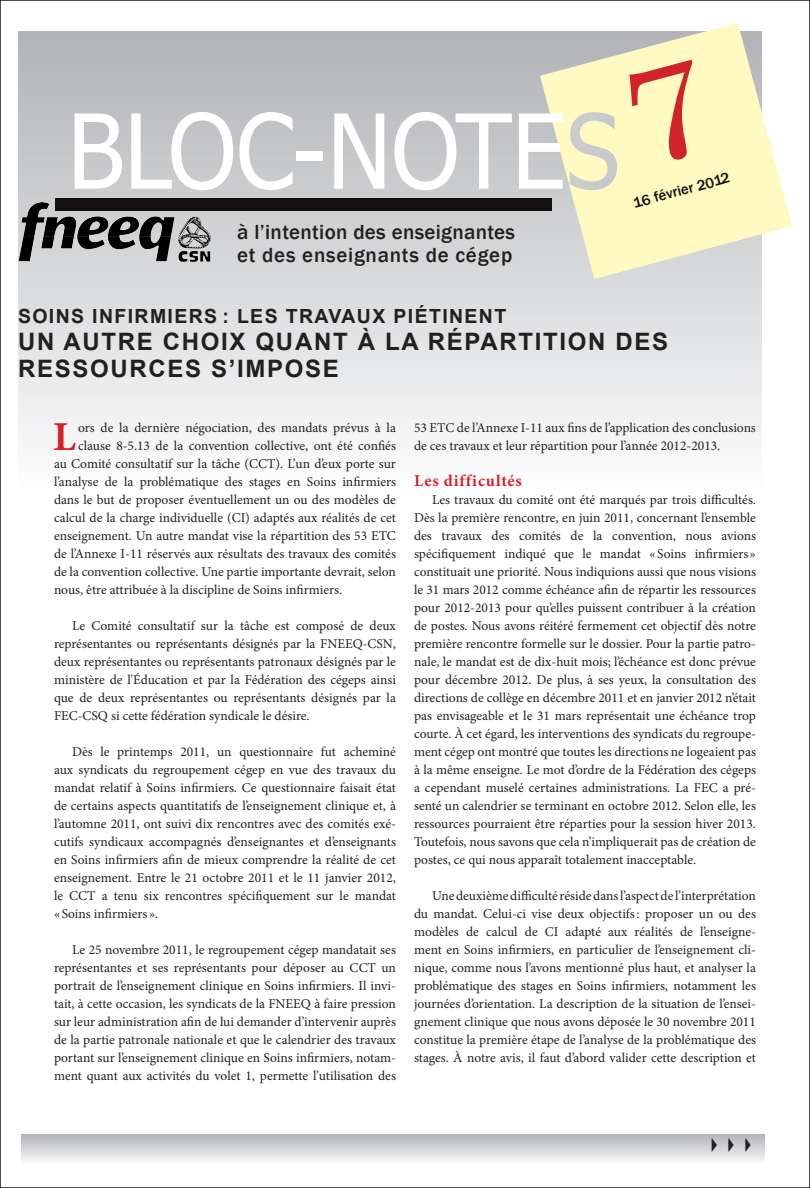
<style>
.page{position:relative;width:810px;height:1188px;background:#fff}
.page>*{position:absolute;margin:0;border:0;box-sizing:border-box;transform-origin:0 0}
.t1{font:103.5px "Tahoma";color:#fff;scale:.93 1}
.t2{font:700 41.25px "Minion Pro";color:#d1232a}
.t3{font:700 24px/27px "Arial";letter-spacing:.07em;color:#231f20}
.Paragraphe_1{font:22.5px "Webdings";color:#231f20;scale:.75 1}
.t4{font:500 21px/22.5px "Franklin Gothic";letter-spacing:.015em;color:#231f20}
.t5{font:700 19.5px "Arial";letter-spacing:.07em;color:#231f20}
.Sous-titre_1{font:700 16.5px "Minion Pro";letter-spacing:.055em;color:#d1232a}
.t6{font:500 15px "Franklin Gothic";color:#140f11}
.t7{font:13.5px/18px "Minion Pro";color:#231f20;text-align:justify}
</style>
<div class="page">
<div style="left:21px;top:1134px;width:744px;height:30px;background:linear-gradient(to bottom,#b2b3b6,#f7f8f8)"></div>
<div style="left:18px;top:32px;width:744px;height:463px;background:linear-gradient(to bottom,#aeb0b3,#fbfcfc)"></div>
<svg style="left:540px;top:23px;width:252px;height:256px;fill:#fffac1"></svg>
<div style="left:56px;top:198px;width:496px;height:13px;background:#140f11"></div>
<img style="left:19px;top:202px;width:77px;height:59px">
<div style="left:624px;top:58px;width:92px;height:110px;background:#fffac1"></div>
<p class="t1" style="left:68px;top:82px;width:595px">BLOC-NOTES</p>
<p class="t4" style="left:237px;top:221px;width:280px">à l’intention des enseignantes et des enseignants de cégep</p>
<p class="t6" style="left:631px;top:194px;width:101px;rotate:-15deg">16 février 2012</p>
<p class="t5" style="left:18px;top:304px;width:490px">SOINS INFIRMIERS : LES TRAVAUX PIÉTINENT</p>
<p class="t3" style="left:18px;top:329px;width:652px">UN AUTRE CHOIX QUANT À LA RÉPARTITION DES<br>RESSOURCES S’IMPOSE</p>
<p class="t2" style="left:53px;top:408px;width:24px">L</p>
<p class="t7" style="left:78px;top:419px;width:319px">ors de la dernière négociation, des mandats prévus à la</p>
<p class="t7" style="left:78px;top:437px;width:319px">clause 8-5.13 de la convention collective, ont été confiés</p>
<p class="t7" style="left:54px;top:455px;width:343px">au Comité consultatif sur la tâche (CCT). L’un d’eux porte sur</p>
<p class="t7" style="left:54px;top:473px;width:343px">l’analyse de la problématique des stages en Soins infirmiers</p>
<p class="t7" style="left:54px;top:491px;width:344px">dans le but de proposer éventuellement un ou des modèles de</p>
<p class="t7" style="left:54px;top:509px;width:344px">calcul de la charge individuelle (CI) adaptés aux réalités de cet</p>
<p class="t7" style="left:54px;top:527px;width:343px">enseignement. Un autre mandat vise la répartition des 53 ETC</p>
<p class="t7" style="left:54px;top:545px;width:344px">de l’Annexe I-11 réservés aux résultats des travaux des comités</p>
<p class="t7" style="left:54px;top:563px;width:343px">de la convention collective. Une partie importante devrait, selon</p>
<p class="t7" style="left:54px;top:581px;width:290px">nous, être attribuée à la discipline de Soins infirmiers.</p>
<p class="t7" style="left:54px;top:617px;width:344px;text-indent:18px">Le Comité consultatif sur la tâche est composé de deux représentantes ou représentants désignés par la FNEEQ-CSN, deux représentantes ou représentants patronaux désignés par le ministère de l'Éducation et par la Fédération des cégeps ainsi que de deux représentantes ou représentants désignés par la FEC-CSQ si cette fédération syndicale le désire.</p>
<p class="t7" style="left:54px;top:743px;width:344px;text-indent:18px">Dès le printemps 2011, un questionnaire fut acheminé aux syndicats du regroupement cégep en vue des travaux du mandat relatif à Soins infirmiers. Ce questionnaire faisait état de certains aspects quantitatifs de l’enseignement clinique et, à l’automne 2011, ont suivi dix rencontres avec des comités exé&shy;cutifs syndicaux accompagnés d’enseignantes et d’enseignants en Soins infirmiers afin de mieux comprendre la réalité de cet enseignement. Entre le 21 octobre 2011 et le 11 janvier 2012, le CCT a tenu six rencontres spécifiquement sur le mandat « Soins infirmiers ».</p>
<p class="t7" style="left:54px;top:941px;width:344px;text-indent:18px">Le 25 novembre 2011, le regroupement cégep mandatait ses représentantes et ses représentants pour déposer au CCT un portrait de l’enseignement clinique en Soins infirmiers. Il invi&shy;tait, à cette occasion, les syndicats de la FNEEQ à faire pression sur leur administration afin de lui demander d’intervenir auprès de la partie patronale nationale et que le calendrier des travaux portant sur l’enseignement clinique en Soins infirmiers, notam&shy;ment quant aux activités du volet 1, permette l’utilisation des</p>
<p class="t7" style="left:414px;top:419px;width:343px">53 ETC de l’Annexe I-11 aux fins de l’application des conclusions de ces travaux et leur répartition pour l’année 2012-2013.</p>
<p class="Sous-titre_1" style="left:414px;top:469px;width:109px">Les difficultés</p>
<p class="t7" style="left:414px;top:491px;width:344px;text-indent:18px">Les travaux du comité ont été marqués par trois difficultés.<br>Dès la première rencontre, en juin 2011, concernant l’ensemble des travaux des comités de la convention, nous avions spécifiquement indiqué que le mandat « Soins infirmiers » constituait une priorité. Nous indiquions aussi que nous visions le 31 mars 2012 comme échéance afin de répartir les ressources pour 2012-2013 pour qu’elles puissent contribuer à la création de postes. Nous avons réitéré fermement cet objectif dès notre première rencontre formelle sur le dossier. Pour la partie patro&shy;nale, le mandat est de dix-huit mois; l’échéance est donc prévue pour décembre 2012. De plus, à ses yeux, la consultation des directions de collège en décembre 2011 et en janvier 2012 n’était pas envisageable et le 31 mars représentait une échéance trop courte. À cet égard, les interventions des syndicats du regroupe&shy;ment cégep ont montré que toutes les directions ne logeaient pas à la même enseigne. Le mot d’ordre de la Fédération des cégeps a cependant muselé certaines administrations. La FEC a pré&shy;senté un calendrier se terminant en octobre 2012. Selon elle, les ressources pourraient être réparties pour la session hiver 2013.<br>Toutefois, nous savons que cela n’impliquerait pas de création de postes, ce qui nous apparaît totalement inacceptable.</p>
<p class="t7" style="left:414px;top:887px;width:344px;text-indent:18px">Une deuxième difficulté réside dans l’aspect de l’interprétation du mandat. Celui-ci vise deux objectifs: proposer un ou des modèles de calcul de CI adapté aux réalités de l’enseigne&shy;ment en Soins infirmiers, en particulier de l’enseignement cli&shy;nique, comme nous l’avons mentionné plus haut, et analyser la problématique des stages en Soins infirmiers, notamment les journées d’orientation. La description de la situation de l’ensei&shy;gnement clinique que nous avons déposée le 30 novembre 2011 constitue la première étape de l’analyse de la problématique des stages. À notre avis, il faut d’abord valider cette description et</p>
<p class="Paragraphe_1" style="left:705px;top:1134px;width:69px">✔✔✔</p>
</div>
